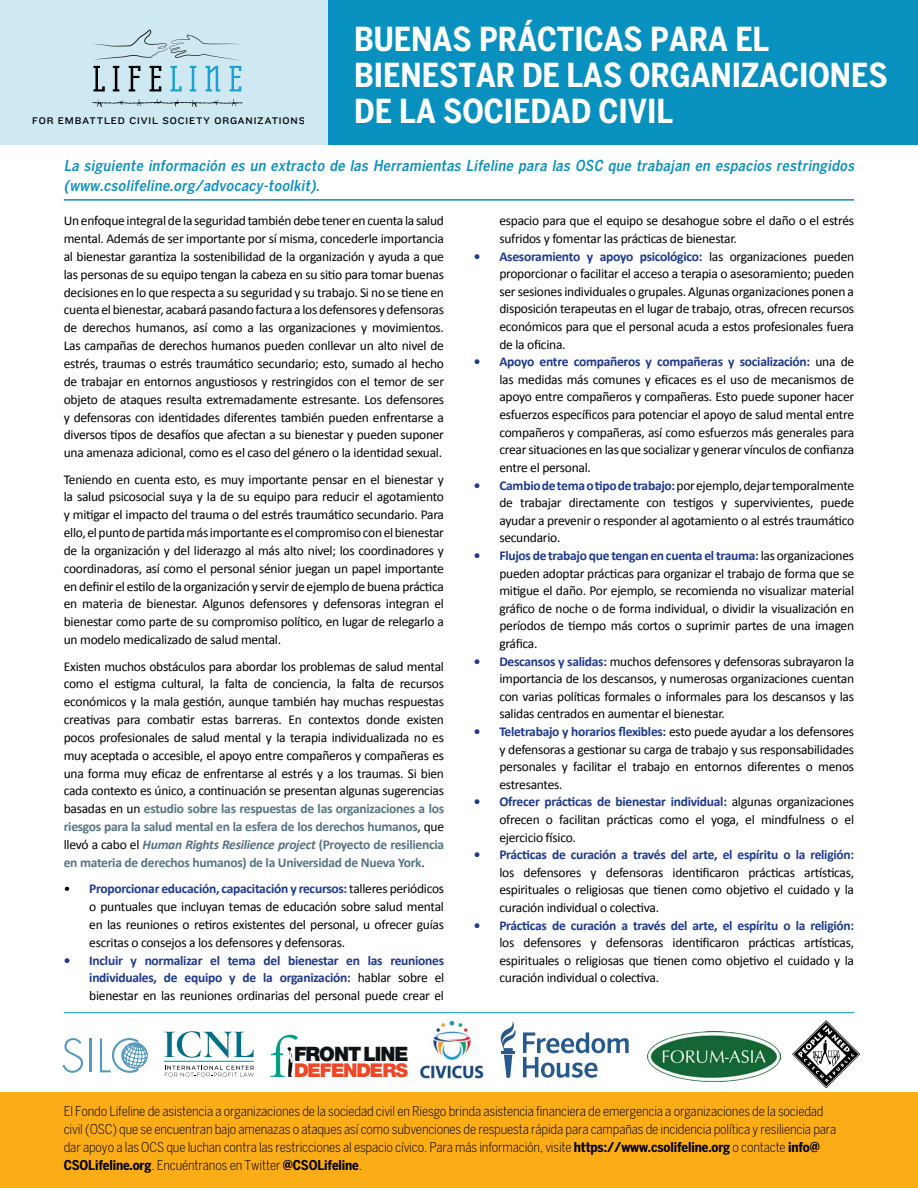
<style>
.page{position:relative;width:918px;height:1188px;background:#fff}
.page>*{position:absolute;margin:0;border:0;box-sizing:border-box;transform-origin:0 0}
.t1{font:700 condensed 32.85px/36.2px "Benton Sans";color:#fff}
.t2{font:900 19.8px "Helvetica Neue";letter-spacing:-.05em;color:#101316}
.t3{font:900 19.05px "Helvetica Neue";letter-spacing:-.055em;color:#ef4625}
.t4{font:italic 500 condensed 15px/19.8px "Benton Sans";color:#0891bf}
.t5{font:13.5px/17.9px "Calibri";letter-spacing:-.02em;color:#000;text-align:justify}
.t6{font:300 condensed 13.5px/18px "Benton Sans";letter-spacing:-.01em;color:#000}
.t7{font:700 13.5px/17.9px "Calibri";letter-spacing:-.02em;color:#1e398d;text-align:justify}
.t8{font:10.05px "Knockout HTF32 Junior Cruiserwt";letter-spacing:.09em;color:#000}
.s1{font-weight:700;color:#567483}
.s2{font-weight:700;font-style:italic;color:#567483}
.s3{font-weight:700;color:#1e398d}
.s4{font-weight:400;color:#000}
.s5{font-weight:700}
</style>
<div class="page">
<hr style="left:64px;top:199px;width:790px;height:2px;background:#0891bf">
<div style="left:0;top:0;width:331px;height:145px;background:#cee9f2"></div>
<div style="left:329px;top:0;width:589px;height:145px;background:#0891bf"></div>
<svg style="left:92px;top:99px;width:150px;height:8px"></svg>
<svg style="left:93px;top:66px;width:12px;height:25px"></svg>
<svg style="left:113px;top:66px;width:6px;height:25px"></svg>
<svg style="left:129px;top:66px;width:11px;height:25px"></svg>
<svg style="left:150px;top:66px;width:11px;height:25px"></svg>
<svg style="left:170px;top:66px;width:12px;height:25px"></svg>
<svg style="left:190px;top:66px;width:6px;height:25px"></svg>
<svg style="left:206px;top:66px;width:14px;height:25px"></svg>
<svg style="left:230px;top:66px;width:11px;height:25px"></svg>
<svg style="left:94px;top:30px;width:145px;height:30px"></svg>
<div style="left:0;top:1093px;width:918px;height:95px;background:#fbad18"></div>
<hr style="left:64px;top:1012px;width:790px;height:1px;background:#0891bf">
<svg style="left:62px;top:1038px;width:21px;height:35px"></svg>
<hr style="left:89px;top:1039px;width:3px;height:33px;background:#569bbe">
<svg style="left:100px;top:1038px;width:48px;height:35px"></svg>
<svg style="left:164px;top:1031px;width:90px;height:27px"></svg>
<svg style="left:165px;top:1066px;width:89px;height:11px"></svg>
<hr style="left:164px;top:1061px;width:89px;height:1px;background:#13b1d4">
<svg style="left:270px;top:1035px;width:28px;height:42px"></svg>
<img style="left:420px;top:1018px;width:64px;height:61px">
<svg style="left:500px;top:1021px;width:16px;height:57px"></svg>
<svg style="left:523px;top:1032px;width:106px;height:46px"></svg>
<img style="left:648px;top:1031px;width:133px;height:50px">
<svg style="left:792px;top:1020px;width:68px;height:68px"></svg>
<p class="t8" style="left:32px;top:115px;width:275px">FOR EMBATTLED CIVIL SOCIETY ORGANIZATIONS</p>
<h1 class="t1" style="left:354px;top:21px;width:535px">BUENAS PRÁCTICAS PARA EL<br>BIENESTAR DE LAS ORGANIZACIONES</h1>
<h1 class="t1" style="left:354px;top:93px;width:321px">DE LA SOCIEDAD CIVIL</h1>
<p class="t4" style="left:64px;top:155px;width:795px">La siguiente información es un extracto de las Herramientas Lifeline para las OSC que trabajan en espacios restringidos (www.csolifeline.org/advocacy -toolkit).</p>
<p class="t5" style="left:64px;top:212px;width:382px">Un enfoque integral de la seguridad también debe tener en cuenta la salud mental. Además de ser importante por sí misma, concederle importancia al bienestar garantiza la sostenibilidad de la organización y ayuda a que las personas de su equipo tengan la cabeza en su sitio para tomar buenas decisiones en lo que respecta a su seguridad y su trabajo. Si no se tiene en cuenta el bienestar, acabará pasando factura a los defensores y defensoras de derechos humanos, así como a las organizaciones y movimientos.<br>Las campañas de derechos humanos pueden conllevar un alto nivel de estrés, traumas o estrés traumático secundario; esto, sumado al hecho de trabajar en entornos angustiosos y restringidos con el temor de ser objeto de ataques resulta extremadamente estresante. Los defensores y defensoras con identidades diferentes también pueden enfrentarse a diversos tipos de desafíos que afectan a su bienestar y pueden suponer una amenaza adicional, como es el caso del género o la identidad sexual.</p>
<p class="t5" style="left:64px;top:470px;width:382px">Teniendo en cuenta esto, es muy importante pensar en el bienestar y la salud psicosocial suya y la de su equipo para reducir el agotamiento y mitigar el impacto del trauma o del estrés traumático secundario. Para ello, el punto de partida más importante es el compromiso con el bienestar de la organización y del liderazgo al más alto nivel; los coordinadores y coordinadoras, así como el personal sénior juegan un papel importante en definir el estilo de la organización y servir de ejemplo de buena práctica en materia de bienestar. Algunos defensores y defensoras integran el bienestar como parte de su compromiso político, en lugar de relegarlo a un modelo medicalizado de salud mental.</p>
<p class="t5" style="left:64px;top:657px;width:382px">Existen muchos obstáculos para abordar los problemas de salud mental como el estigma cultural, la falta de conciencia, la falta de recursos económicos y la mala gestión, aunque también hay muchas respuestas creativas para combatir estas barreras. En contextos donde existen pocos profesionales de salud mental y la terapia individualizada no es muy aceptada o accesible, el apoyo entre compañeros y compañeras es una forma muy eficaz de enfrentarse al estrés y a los traumas. Si bien cada contexto es único, a continuación se presentan algunas sugerencias basadas en un <span class="s1">estudio sobre las respuestas de las organizaciones a los riesgos para la salud mental en la esfera de los derechos humanos</span>, que llevó a cabo el <span class="s2">Human Rights Resilience project</span> <span class="s1">(Proyecto de resiliencia en materia de derechos humanos) de la Universidad de Nueva York</span>.</p>
<p class="t5" style="left:89px;top:880px;width:356px;text-indent:-26px">• <span class="s3">Proporcionar educación, capacitación y recursos:</span> talleres periódicos o puntuales que incluyan temas de educación sobre salud mental en las reuniones o retiros existentes del personal, u ofrecer guías escritas o consejos a los defensores y defensoras.</p>
<p class="t7" style="left:89px;top:951px;width:356px;text-indent:-26px">• Incluir y normalizar el tema del bienestar en las reuniones individuales, de equipo y de la organización: <span class="s4">hablar sobre el bienestar en las reuniones ordinarias del personal puede crear el</span></p>
<p class="t5" style="left:499px;top:212px;width:356px">espacio para que el equipo se desahogue sobre el daño o el estrés sufridos y fomentar las prácticas de bienestar.</p>
<p class="t5" style="left:499px;top:247px;width:356px;text-indent:-26px"><span class="s3">• Asesoramiento y apoyo psicológico:</span> las organizaciones pueden proporcionar o facilitar el acceso a terapia o asesoramiento; pueden ser sesiones individuales o grupales. Algunas organizaciones ponen a disposición terapeutas en el lugar de trabajo, otras, ofrecen recursos económicos para que el personal acuda a estos profesionales fuera de la oficina.</p>
<p class="t5" style="left:499px;top:353px;width:356px;text-indent:-26px"><span class="s3">• Apoyo entre compañeros y compañeras y socialización:</span> una de las medidas más comunes y eficaces es el uso de mecanismos de apoyo entre compañeros y compañeras. Esto puede suponer hacer esfuerzos específicos para potenciar el apoyo de salud mental entre compañeros y compañeras, así como esfuerzos más generales para crear situaciones en las que socializar y generar vínculos de confianza entre el personal.</p>
<p class="t5" style="left:499px;top:476px;width:356px;text-indent:-26px"><span class="s3">• Cambiodetemaotipodetrabajo:</span>por ejemplo, dejar temporalmente de trabajar directamente con testigos y supervivientes, puede ayudar a prevenir o responder al agotamiento o al estrés traumático secundario.</p>
<p class="t5" style="left:499px;top:547px;width:356px;text-indent:-26px"><span class="s3">• Flujosde trabajoque tenganencuenta eltrauma:</span>las organizaciones pueden adoptar prácticas para organizar el trabajo de forma que se mitigue el daño. Por ejemplo, se recomienda no visualizar material gráfico de noche o de forma individual, o dividir la visualización en períodos de tiempo más cortos o suprimir partes de una imagen gráfica.</p>
<p class="t5" style="left:499px;top:652px;width:356px;text-indent:-26px"><span class="s3">• Descansos y salidas:</span> muchos defensores y defensoras subrayaron la importancia de los descansos, y numerosas organizaciones cuentan con varias políticas formales o informales para los descansos y las salidas centrados en aumentar el bienestar.</p>
<p class="t5" style="left:499px;top:723px;width:356px;text-indent:-26px"><span class="s3">• Teletrabajo y horarios flexibles:</span> esto puede ayudar a los defensores y defensoras a gestionar su carga de trabajo y sus responsabilidades personales y facilitar el trabajo en entornos diferentes o menos estresantes.</p>
<p class="t5" style="left:499px;top:793px;width:356px;text-indent:-26px"><span class="s3">• Ofrecer prácticas de bienestar individual:</span> algunas organizaciones ofrecen o facilitan prácticas como el yoga, el mindfulness o el ejercicio físico.</p>
<p class="t7" style="left:474px;top:846px;width:382px">• Prácticas de curación a través del arte, el espíritu o la religión:</p>
<p class="t5" style="left:499px;top:864px;width:356px">los defensores y defensoras identificaron prácticas artísticas, espirituales o religiosas que tienen como objetivo el cuidado y la curación individual o colectiva.</p>
<p class="t7" style="left:474px;top:916px;width:382px">• Prácticas de curación a través del arte, el espíritu o la religión:</p>
<p class="t5" style="left:499px;top:934px;width:356px">los defensores y defensoras identificaron prácticas artísticas, espirituales o religiosas que tienen como objetivo el cuidado y la curación individual o colectiva.</p>
<h2 class="t2" style="left:294px;top:1043px;width:116px">FRONTLINE</h2>
<h3 class="t3" style="left:294px;top:1059px;width:115px">DEFENDERS</h3>
<p class="t6" style="left:64px;top:1102px;width:774px">El Fondo Lifeline de asistencia a organizaciones de la sociedad civil en Riesgo brinda asistencia financiera de emergencia a organizaciones de la sociedad civil (OSC) que se encuentran bajo amenazas o ataques así como subvenciones de respuesta rápida para campañas de incidencia política y resiliencia para dar apoyo a las OCS que luchan contra las restricciones al espacio cívico. Para más información, visite <span class="s5">https://www.csolifeline.org</span> o contacte <span class="s5">info@ CSOLifeline.org</span>. Encuéntranos en Twitter <span class="s5">@CSOLifeline</span>.</p>
</div>
